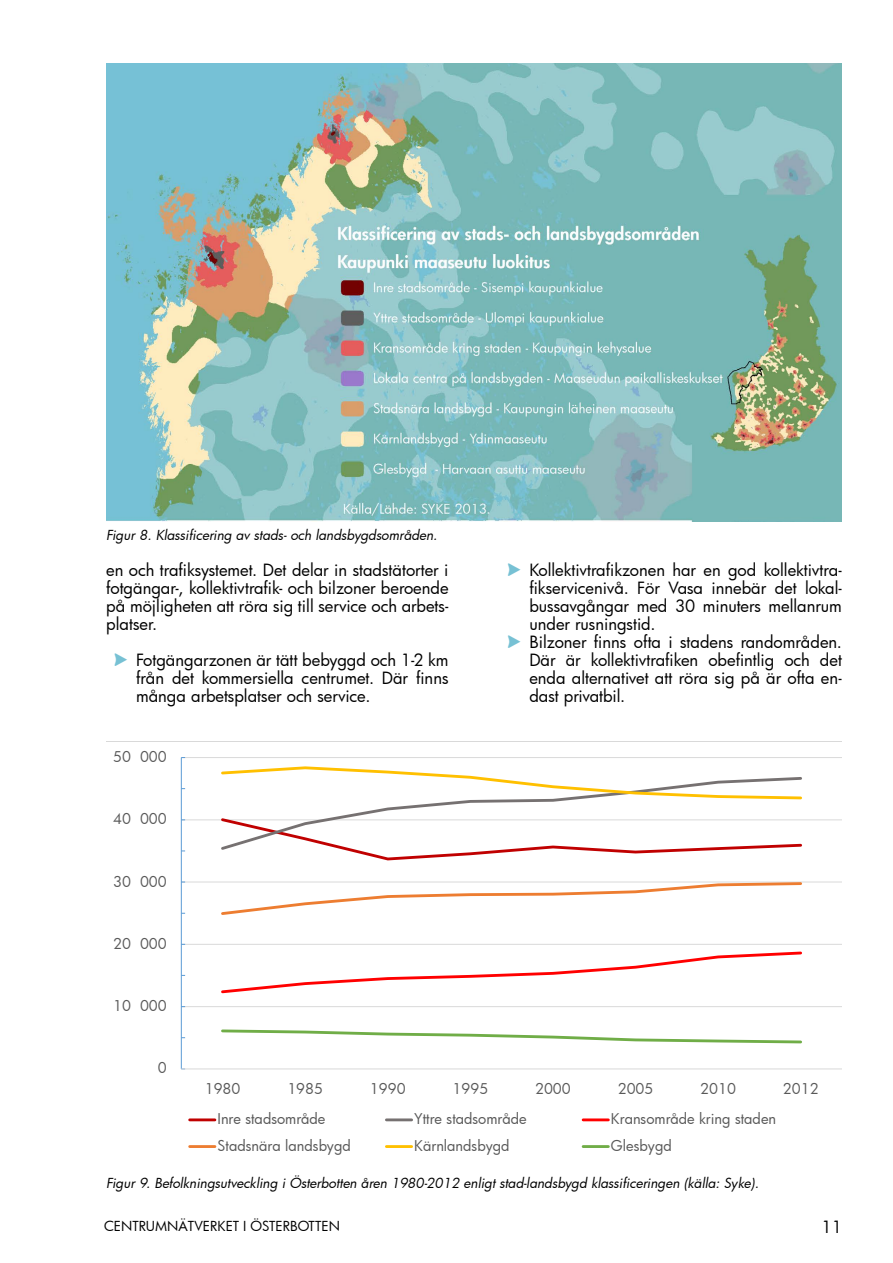
<style>
.page{position:relative;width:893px;height:1263px;background:#fff}
.page>*{position:absolute;margin:0;border:0;box-sizing:border-box;transform-origin:0 0}
.t1{font:16.5px/18px "Futura";color:#000;text-align:justify}
.t2{font:14.55px "Futura";color:#595959}
.t3{font:italic 13.5px "Futura";color:#000}
.t4{font:13.5px "Futura";color:#000}
.s1{font-family:"ESRI Arrowhead";font-size:18px;color:#77c1d4}
</style>
<div class="page">
<img style="left:106px;top:64px;width:736px;height:458px">
<svg style="left:106px;top:741px;width:736px;height:407px"></svg>
<p class="t3" style="left:106px;top:526px;width:332px">Figur 8. Klassificering av stads- och landsbygdsområden.</p>
<p class="t1" style="left:106px;top:561px;width:344px">en och trafiksystemet. Det delar in stadstätorter i fotgängar-, kollektivtrafik- och bilzoner beroende på möjligheten att röra sig till service och arbets&shy;platser.</p>
<p class="t1" style="left:136px;top:651px;width:314px;text-indent:-21px"><span class="s1">"</span> Fotgängarzonen är tätt bebyggd och 1-2 km från det kommersiella centrumet. Där finns många arbetsplatser och service.</p>
<p class="t2" style="left:113px;top:747px;width:55px">50 000</p>
<p class="t2" style="left:113px;top:809px;width:55px">40 000</p>
<p class="t2" style="left:113px;top:871px;width:55px">30 000</p>
<p class="t2" style="left:113px;top:934px;width:55px">20 000</p>
<p class="t2" style="left:113px;top:996px;width:55px">10 000</p>
<p class="t2" style="left:158px;top:1058px;width:10px">0</p>
<p class="t1" style="left:508px;top:561px;width:335px"><span class="s1">"</span> Kollektivtrafikzonen har en god kollektivtra-</p>
<p class="t1" style="left:529px;top:579px;width:314px">fikservicenivå. För Vasa innebär det lokal-</p>
<p class="t1" style="left:529px;top:597px;width:314px">bussavgångar med 30 minuters mellanrum</p>
<p class="t1" style="left:529px;top:615px;width:124px">under rusningstid.</p>
<p class="t1" style="left:508px;top:633px;width:335px"><span class="s1">"</span> Bilzoner finns ofta i stadens randområden.</p>
<p class="t1" style="left:529px;top:651px;width:314px">Där är kollektivtrafiken obefintlig och det</p>
<p class="t1" style="left:529px;top:669px;width:314px">enda alternativet att röra sig på är ofta en-</p>
<p class="t1" style="left:529px;top:687px;width:94px">dast privatbil.</p>
<p class="t2" style="left:205px;top:1079px;width:37px">1980</p>
<p class="t2" style="left:287px;top:1079px;width:37px">1985</p>
<p class="t2" style="left:370px;top:1079px;width:37px">1990</p>
<p class="t2" style="left:452px;top:1079px;width:37px">1995</p>
<p class="t2" style="left:535px;top:1079px;width:37px">2000</p>
<p class="t2" style="left:618px;top:1079px;width:37px">2005</p>
<p class="t2" style="left:700px;top:1079px;width:37px">2010</p>
<p class="t2" style="left:783px;top:1079px;width:37px">2012</p>
<p class="t2" style="left:218px;top:1109px;width:109px">Inre stadsområde</p>
<p class="t2" style="left:414px;top:1109px;width:114px">Yttre stadsområde</p>
<p class="t2" style="left:611px;top:1109px;width:167px">Kransområde kring staden</p>
<p class="t2" style="left:218px;top:1136px;width:135px">Stadsnära landsbygd</p>
<p class="t2" style="left:414px;top:1136px;width:97px">Kärnlandsbygd</p>
<p class="t2" style="left:611px;top:1136px;width:62px">Glesbygd</p>
<p class="t3" style="left:106px;top:1174px;width:654px">Figur 9. Befolkningsutveckling i Österbotten åren 1980-2012 enligt stad-landsbygd klassificeringen (källa: Syke).</p>
<p class="t4" style="left:104px;top:1216px;width:237px">CENTRUMNÄTVERKET I ÖSTERBOTTEN</p>
<p class="t1" style="left:822px;top:1217px;width:22px">11</p>
</div>
